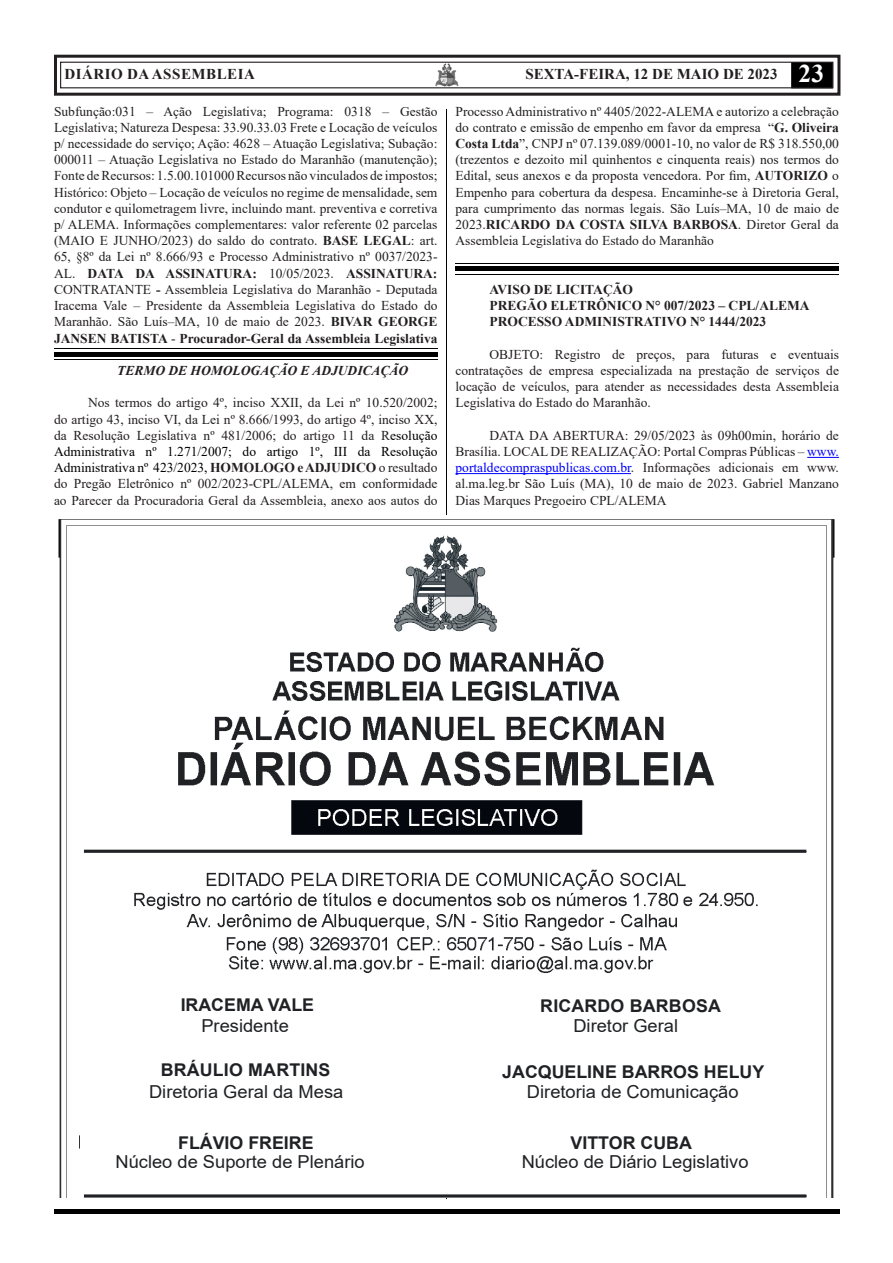
<style>
.page{position:relative;width:893px;height:1263px;background:#fff}
.page>*{position:absolute;margin:0;border:0;box-sizing:border-box;transform-origin:0 0}
.t1{font:17.85px "Arial";color:#1f2124}
.t2{font:700 17.55px "Arial";color:#1f2124}
.t3{font:700 15px "Times New Roman";color:#231f20}
.t4{font:700 15px "Times New Roman";letter-spacing:.035em;color:#231f20}
.t5{font:13.5px/16.2px "Times New Roman";color:#231f20;text-align:justify}
.t6{font:700 13.5px "Times New Roman";color:#231f20}
.Heading_2{font:italic 700 13.5px "Times New Roman";color:#231f20}
.s1{font-size:25.5px;color:#fff}
.s2{font-weight:700}
.s3{color:#000}
.s4{color:#00f}
</style>
<div class="page">
<div style="left:54px;top:55px;width:786px;height:41px;border:3px solid #231f20"></div>
<div style="left:791px;top:62px;width:42px;height:26px;background:#000;border:2px solid #000"></div>
<div style="left:60px;top:62px;width:773px;height:26px;border:1px solid #231f20"></div>
<hr style="left:446px;top:109px;width:1px;height:1090px;background:#000">
<div style="left:54px;top:1209px;width:785px;height:5px;background:#000"></div>
<img style="left:427px;top:56px;width:40px;height:40px">
<hr style="left:807px;top:457px;width:32px;height:1px;background:#00f">
<hr style="left:455px;top:473px;width:176px;height:1px;background:#00f">
<img style="left:58px;top:516px;width:777px;height:681px">
<div style="left:470px;top:1122px;width:348px;height:65px;background:#fff"></div>
<div style="left:80px;top:984px;width:349px;height:201px;background:#fff"></div>
<div style="left:80px;top:978px;width:731px;height:201px;background:#fff"></div>
<div style="left:54px;top:352px;width:383px;height:5px;background:#000"></div>
<hr style="left:54px;top:349px;width:383px;height:1px;background:#000">
<hr style="left:54px;top:360px;width:383px;height:1px;background:#000">
<div style="left:455px;top:266px;width:384px;height:5px;background:#000"></div>
<hr style="left:455px;top:263px;width:384px;height:1px;background:#000">
<hr style="left:455px;top:274px;width:384px;height:1px;background:#000">
<p class="t4" style="left:64px;top:64px;width:192px">DIÁRIO DA ASSEMBLEIA</p>
<p class="t3" style="left:525px;top:64px;width:300px">SEXTA-FEIRA, 12 DE MAIO DE 2023 <span class="s1">23</span></p>
<p class="t5" style="left:54px;top:103px;width:385px">Subfunção:031 – Ação Legislativa; Programa: 0318 – Gestão Legislativa; Natureza Despesa: 33.90.33.03 Frete e Locação de veículos p/ necessidade do serviço; Ação: 4628 – Atuação Legislativa; Subação:<br>000011 – Atuação Legislativa no Estado do Maranhão (manutenção); Fonte de Recursos: 1.5.00.101000 Recursos não vinculados de impostos; Histórico: Objeto – Locação de veículos no regime de mensalidade, sem condutor e quilometragem livre, incluindo mant. preventiva e corretiva p/ ALEMA. Informações complementares: valor referente 02 parcelas (MAIO E JUNHO/2023) do saldo do contrato. <span class="s2">BASE LEGAL</span>: art.<br>65, §8º da Lei nº 8.666/93 e Processo Administrativo nº 0037/2023- AL. <span class="s2">DATA DA ASSINATURA:</span> 10/05/2023. <span class="s2">ASSINATURA:<br></span>CONTRATANTE <span class="s2">-</span> Assembleia Legislativa do Maranhão - Deputada Iracema Vale – Presidente da Assembleia Legislativa do Estado do Maranhão. São Luís–MA, 10 de maio de 2023. <span class="s2">BIVAR GEORGE JANSEN BATISTA</span> - <span class="s2">Procurador-Geral da Assembleia Legislativa</span></p>
<p class="Heading_2" style="left:117px;top:361px;width:293px">TERMO DE HOMOLOGAÇÃO E ADJUDICAÇÃO</p>
<p class="t5" style="left:54px;top:394px;width:385px;text-indent:34px">Nos termos do artigo 4º, inciso XXII, da Lei nº 10.520/2002; do artigo 43, inciso VI, da Lei nº 8.666/1993, do artigo 4º, inciso XX, da Resolução Legislativa nº 481/2006; do artigo 11 da R<span class="s3">esolução Administrativa nº 1.271/2007; do artigo 1º, III da Resolução Administrativa nº 423/2023,</span> <span class="s2">HOMOLOGO e ADJUDICO</span> o resultado do Pregão Eletrônico nº 002/2023-CPL/ALEMA, em conformidade ao Parecer da Procuradoria Geral da Assembleia, anexo aos autos do</p>
<p class="t5" style="left:455px;top:103px;width:385px">Processo Administrativo nº 4405/2022-ALEMA e autorizo a celebração do contrato e emissão de empenho em favor da empresa “<span class="s2">G. Oliveira Costa Ltda</span>”, CNPJ nº 07.139.089/0001-10, no valor de R$ 318.550,00 (trezentos e dezoito mil quinhentos e cinquenta reais) nos termos do Edital, seus anexos e da proposta vencedora. Por fim, <span class="s2">AUTORIZO</span> o Empenho para cobertura da despesa. Encaminhe-se à Diretoria Geral, para cumprimento das normas legais. São Luís–MA, 10 de maio de 2023.<span class="s2">RICARDO DA COSTA SILVA BARBOSA</span>. Diretor Geral da Assembleia Legislativa do Estado do Maranhão</p>
<p class="t6" style="left:489px;top:280px;width:145px">AVISO DE LICITAÇÃO</p>
<p class="t6" style="left:489px;top:296px;width:322px">PREGÃO ELETRÔNICO N° 007/2023 – CPL/ALEMA</p>
<p class="t6" style="left:489px;top:312px;width:278px">PROCESSO ADMINISTRATIVO N° 1444/2023</p>
<p class="t5" style="left:455px;top:346px;width:385px;text-indent:34px">OBJETO: Registro de preços, para futuras e eventuais contratações de empresa especializada na prestação de serviços de locação de veículos, para atender as necessidades desta Assembleia Legislativa do Estado do Maranhão.</p>
<p class="t5" style="left:455px;top:427px;width:385px;text-indent:34px">DATA DA ABERTURA: 29/05/2023 às 09h00min, horário de Brasília. LOCAL DE REALIZAÇÃO: Portal Compras Públicas – <span class="s4">www. portaldecompraspublicas.com.br</span>. Informações adicionais em www. al.ma.leg.br São Luís (MA), 10 de maio de 2023. Gabriel Manzano Dias Marques Pregoeiro CPL/ALEMA</p>
<p class="t2" style="left:181px;top:993px;width:135px">IRACEMA VALE</p>
<p class="t1" style="left:201px;top:1013px;width:89px">Presidente</p>
<p class="t2" style="left:540px;top:993px;width:182px">RICARDO BARBOSA</p>
<p class="t1" style="left:573px;top:1013px;width:106px">Diretor Geral</p>
<p class="t2" style="left:161px;top:1058px;width:171px">BRÁULIO MARTINS</p>
<p class="t1" style="left:149px;top:1079px;width:196px">Diretoria Geral da Mesa</p>
<p class="t2" style="left:502px;top:1060px;width:263px">JACQUELINE BARROS HELUY</p>
<p class="t1" style="left:527px;top:1080px;width:213px">Diretoria de Comunicação</p>
<p class="t2" style="left:178px;top:1130px;width:137px">FLÁVIO FREIRE</p>
<p class="t1" style="left:115px;top:1149px;width:251px">Núcleo de Suporte de Plenário</p>
<p class="t2" style="left:571px;top:1130px;width:123px">VITTOR CUBA</p>
<p class="t1" style="left:522px;top:1149px;width:228px">Núcleo de Diário Legislativo</p>
</div>
